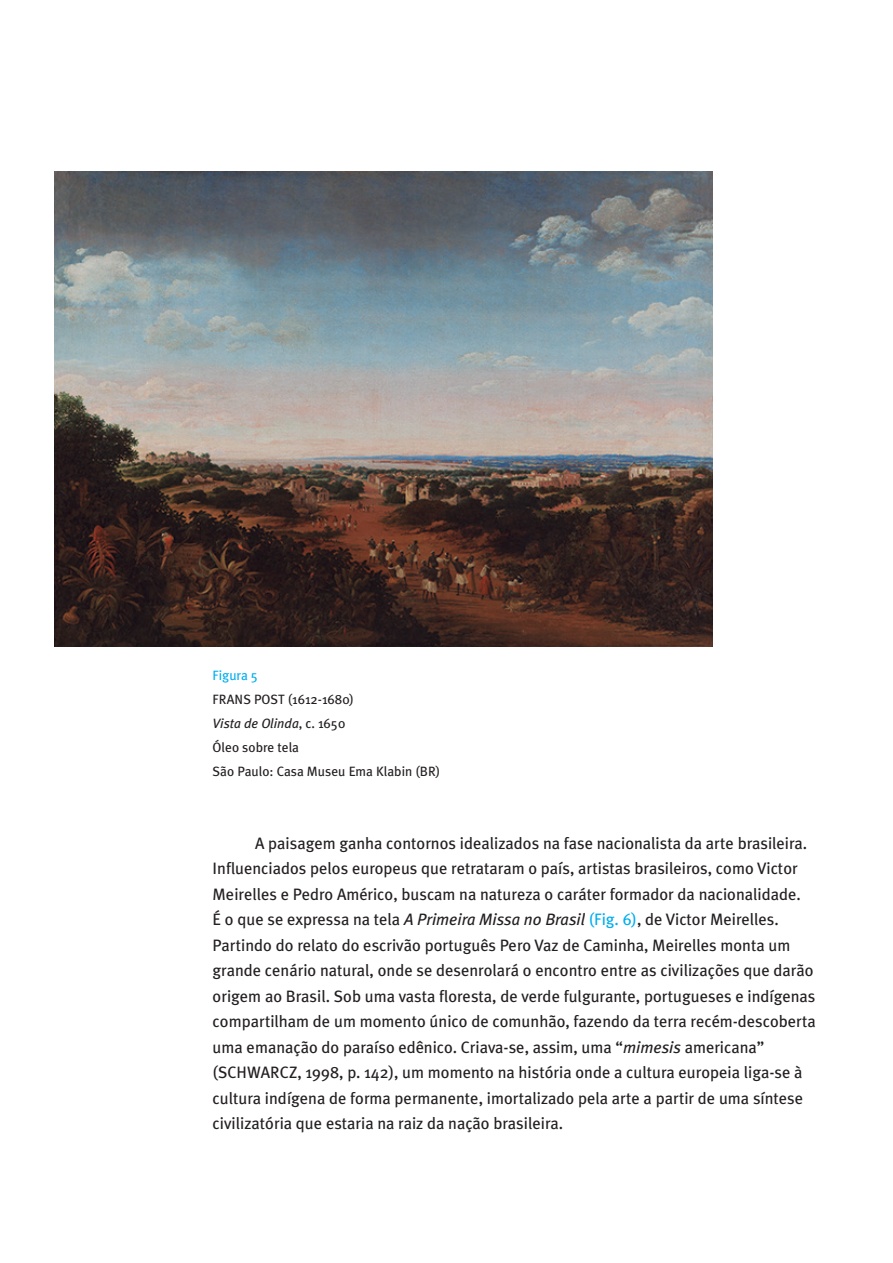
<style>
.page{position:relative;width:893px;height:1263px;background:#fff}
.page>*{position:absolute;margin:0;border:0;box-sizing:border-box;transform-origin:0 0}
.texto{font:16.5px/25.5px "Meta Plus";color:#231f20}
.legenda{font:13.5px "Meta Plus";color:#231f20}
.legenda-2{font:italic 13.5px "Meta Plus";color:#231f20}
.legenda-3{font:13.5px "Meta Plus";color:#00aeef}
.s1{font-style:normal}
.s2{font-style:italic}
.s3{color:#00aeef}
</style>
<div class="page">
<img style="left:54px;top:172px;width:658px;height:475px">
<p class="legenda-3" style="left:213px;top:668px;width:47px">Figura 5</p>
<p class="legenda" style="left:213px;top:692px;width:143px">FRANS POST (1612-1680)</p>
<p class="legenda-2" style="left:213px;top:716px;width:134px">Vista de Olinda<span class="s1">, c. 1650</span></p>
<p class="legenda" style="left:213px;top:740px;width:88px">Óleo sobre tela</p>
<p class="legenda" style="left:213px;top:764px;width:229px">São Paulo: Casa Museu Ema Klabin (BR)</p>
<p class="texto" style="left:213px;top:830px;width:605px;text-indent:43px">A paisagem ganha contornos idealizados na fase nacionalista da arte brasileira.<br>Influenciados pelos europeus que retrataram o país, artistas brasileiros, como Victor Meirelles e Pedro Américo, buscam na natureza o caráter formador da nacionalidade.<br>É o que se expressa na tela <span class="s2">A Primeira Missa no Brasil</span> <span class="s3">(Fig. 6)</span>, de Victor Meirelles.<br>Partindo do relato do escrivão português Pero Vaz de Caminha, Meirelles monta um grande cenário natural, onde se desenrolará o encontro entre as civilizações que darão origem ao Brasil. Sob uma vasta floresta, de verde fulgurante, portugueses e indígenas compartilham de um momento único de comunhão, fazendo da terra recém-descoberta uma emanação do paraíso edênico. Criava-se, assim, uma “<span class="s2">mimesis</span> americana” (SCHWARCZ, 1998, p. 142), um momento na história onde a cultura europeia liga-se à cultura indígena de forma permanente, imortalizado pela arte a partir de uma síntese civilizatória que estaria na raiz da nação brasileira.</p>
</div>
